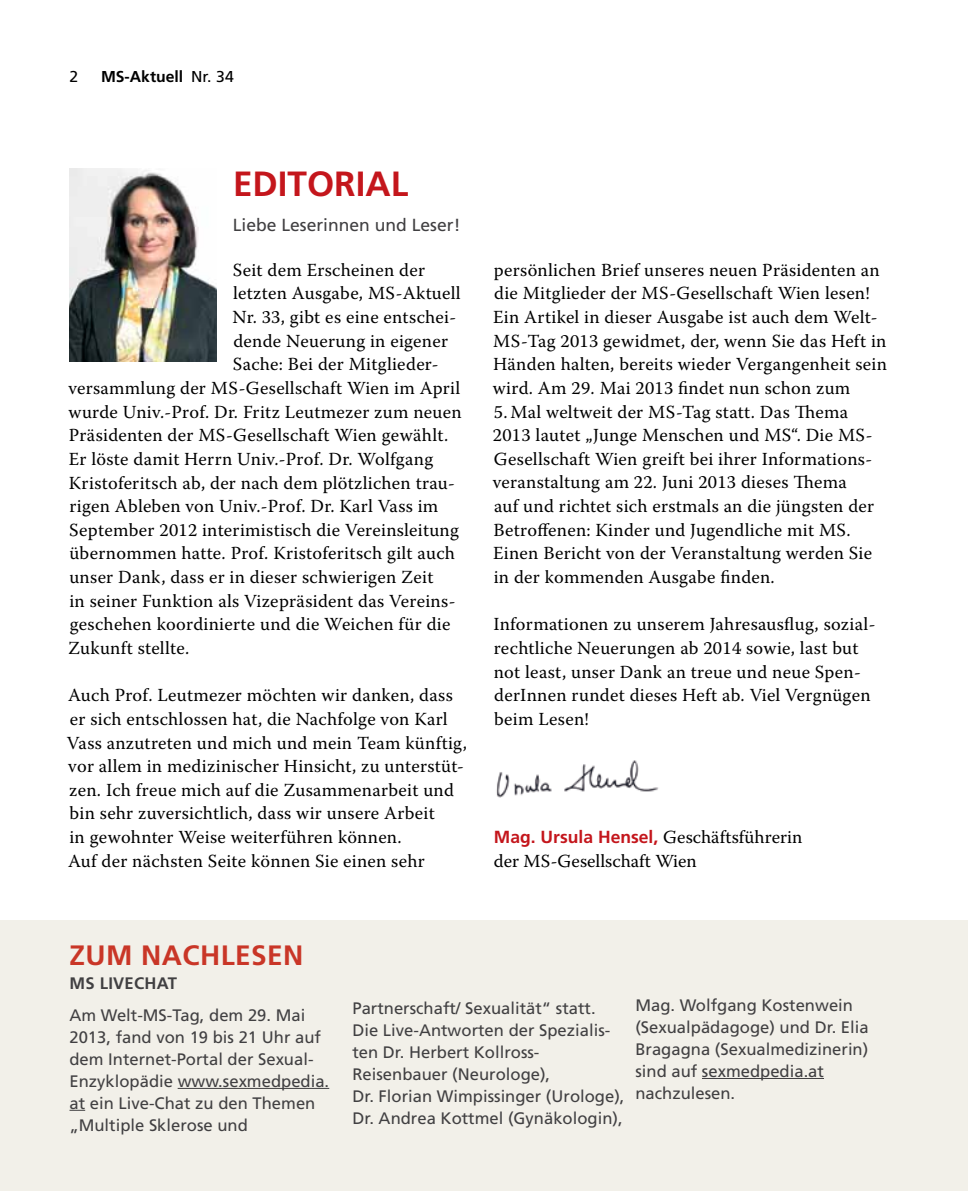
<style>
.page{position:relative;width:968px;height:1191px;background:#fff}
.page>*{position:absolute;margin:0;border:0;box-sizing:border-box;transform-origin:0 0}
.t1{font:700 35px "Frutiger";color:#c4161c}
.t2{font:700 28px "Frutiger CE";letter-spacing:.015em;color:#c93627}
.t3{font:18.38px/23.6px "Warnock Pro";letter-spacing:.015em;color:#000}
.t4{font:700 17.5px "Frutiger";color:#c4161c}
.t5{font:17.5px "Frutiger";color:#414042}
.t6{font:16.62px/21.9px "Frutiger";color:#414042}
.t7{font:700 16.62px "Frutiger";letter-spacing:.015em;color:#414042}
.t8{font:700 15.75px "Frutiger";color:#000}
.t9{font:15.75px "Frutiger";color:#000}
.s1{font-weight:400}
.s2{font-family:"Warnock Pro";font-weight:400;font-size:18.38px;color:#000}
</style>
<div class="page">
<div style="left:0;top:920px;width:967px;height:271px;background:#f2f0e9"></div>
<img style="left:496px;top:760px;width:163px;height:38px">
<img style="left:69px;top:169px;width:148px;height:192px">
<hr style="left:178px;top:1088px;width:151px;height:1px;background:#414042">
<svg style="left:69px;top:1109px;width:16px;height:1px"></svg>
<hr style="left:701px;top:1078px;width:122px;height:1px;background:#414042">
<p class="t9" style="left:69px;top:67px;width:10px">2</p>
<p class="t8" style="left:101px;top:67px;width:134px">MS-Aktuell <span class="s1">Nr. 34</span></p>
<h1 class="t1" style="left:233px;top:164px;width:177px">Editorial</h1>
<p class="t5" style="left:233px;top:214px;width:229px">Liebe Leserinnen und Leser!</p>
<p class="t3" style="left:233px;top:258px;width:194px">Seit dem Erscheinen der</p>
<p class="t3" style="left:233px;top:281px;width:229px">letzten Ausgabe, MS-Aktuell</p>
<p class="t3" style="left:232px;top:305px;width:225px">Nr. 33, gibt es eine entschei-</p>
<p class="t3" style="left:233px;top:328px;width:216px">dende Neuerung in eigener</p>
<p class="t3" style="left:233px;top:352px;width:207px">Sache: Bei der Mitglieder-</p>
<p class="t3" style="left:68px;top:376px;width:393px">versammlung der MS-Gesellschaft Wien im April</p>
<p class="t3" style="left:68px;top:399px;width:395px">wurde Univ.-Prof. Dr. Fritz Leutmezer zum neuen</p>
<p class="t3" style="left:69px;top:423px;width:381px">Präsidenten der MS-Gesellschaft Wien gewählt.</p>
<p class="t3" style="left:69px;top:447px;width:366px">Er löste damit Herrn Univ.-Prof. Dr. Wolfgang</p>
<p class="t3" style="left:69px;top:470px;width:387px">Kristoferitsch ab, der nach dem plötzlichen trau-</p>
<p class="t3" style="left:69px;top:494px;width:370px">rigen Ableben von Univ.-Prof. Dr. Karl Vass im</p>
<p class="t3" style="left:69px;top:517px;width:391px">September 2012 interimistisch die Vereinsleitung</p>
<p class="t3" style="left:69px;top:541px;width:387px">übernommen hatte. Prof. Kristoferitsch gilt auch</p>
<p class="t3" style="left:69px;top:565px;width:365px">unser Dank, dass er in dieser schwierigen Zeit</p>
<p class="t3" style="left:69px;top:588px;width:387px">in seiner Funktion als Vizepräsident das Vereins-</p>
<p class="t3" style="left:70px;top:612px;width:382px">geschehen koordinierte und die Weichen für die</p>
<p class="t3" style="left:68px;top:636px;width:122px">Zukunft stellte.</p>
<p class="t3" style="left:67px;top:683px;width:402px">Auch Prof. Leutmezer möchten wir danken, dass er sich entschlossen hat, die Nachfolge von Karl Vass anzutreten und mich und mein Team künftig, vor allem in medizinischer Hinsicht, zu unterstüt&shy;zen. Ich freue mich auf die Zusammenarbeit und bin sehr zuversichtlich, dass wir unsere Arbeit<br>in gewohnter Weise weiterführen können.<br>Auf der nächsten Seite können Sie einen sehr</p>
<p class="t3" style="left:492px;top:257px;width:395px">persönlichen Brief unseres neuen Präsidenten an die Mitglieder der MS-Gesellschaft Wien lesen!<br>Ein Artikel in dieser Ausgabe ist auch dem Welt-MS-Tag 2013 gewidmet, der, wenn Sie das Heft in Händen halten, bereits wieder Vergangenheit sein wird. Am 29. Mai 2013 findet nun schon zum 5.Mal weltweit der MS-Tag statt. Das Thema 2013 lautet „Junge Menschen und MS“. Die MS-Gesellschaft Wien greift bei ihrer Informations&shy;veranstaltung am 22. Juni 2013 dieses Thema<br>auf und richtet sich erstmals an die jüngsten der Betroffenen: Kinder und Jugendliche mit MS.<br>Einen Bericht von der Veranstaltung werden Sie in der kommenden Ausgabe finden.</p>
<p class="t3" style="left:493px;top:612px;width:383px">Informationen zu unserem Jahresausflug, sozial&shy;rechtliche Neuerungen ab 2014 sowie, last but not least, unser Dank an treue und neue Spen&shy;derInnen rundet dieses Heft ab. Viel Vergnügen beim Lesen!</p>
<p class="t4" style="left:494px;top:826px;width:310px">Mag. Ursula H ensel, <span class="s2">Geschäftsführerin</span></p>
<p class="t3" style="left:494px;top:848px;width:204px">der MS-Gesellschaft Wien</p>
<h2 class="t2" style="left:69px;top:939px;width:235px">ZUM NACHLESEN</h2>
<p class="t7" style="left:69px;top:973px;width:109px">MS Livechat</p>
<p class="t6" style="left:69px;top:1004px;width:261px">Am Welt-MS-Tag, dem 29. Mai<br>2013, fand von 19 bis 21 Uhr auf dem Internet-Portal der Sexual-<br>Enzyklopädie www.sexmedpedia. at ein Live-Chat zu den Themen „Multiple Sklerose und</p>
<p class="t6" style="left:352px;top:997px;width:273px">Partnerschaft/ Sexualität“ statt.<br>Die Live-Antworten der Spezialis&shy;ten Dr. Herbert Kollross-Reisenbauer (Neurologe),<br>Dr. Florian Wimpissinger (Urologe), Dr. Andrea Kottmel (Gynäkologin),</p>
<p class="t6" style="left:635px;top:994px;width:235px">Mag. Wolfgang Kostenwein (Sexualpädagoge) und Dr. Elia<br>Bragagna (Sexualmedizinerin) sind auf sexmedpedia.at nachzulesen.</p>
</div>
